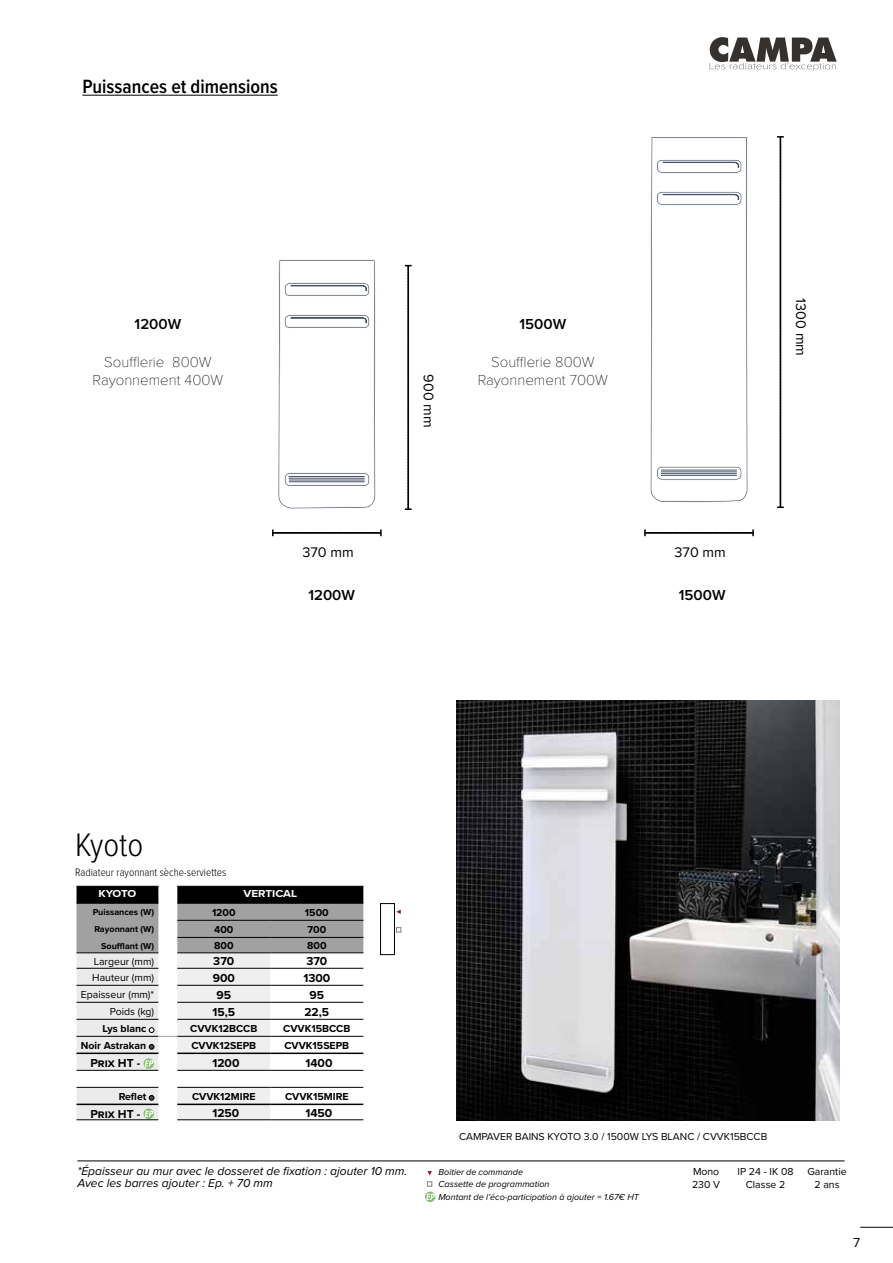
<style>
.page{position:relative;width:893px;height:1263px;background:#fff}
.page>*{position:absolute;margin:0;border:0;box-sizing:border-box;transform-origin:0 0}
.t1{font:300 33.75px "Proxima Nova Cond";color:#000}
.t2{font:600 19.8px "Proxima Nova Cond";color:#000}
.t3{font:100 15px/18px "Proxima Nova T";color:#000;text-align:center}
.t4{font:600 15px "Proxima Nova";color:#000}
.t5{font:14.4px "Proxima Nova";color:#000}
.t6{font:13.5px "Proxima Nova";color:#000}
.t7{font:italic 12px/12px "Proxima Nova";color:#000}
.t8{font:700 12px "Proxima Nova";color:#000}
.t9{font:300 11.25px "Proxima Nova Cond";color:#000}
.t10{font:10.5px/12.6px "Proxima Nova";color:#000;text-align:center}
.t11{font:700 10.5px "Proxima Nova";color:#000}
.t12{font:700 10.5px "Proxima Nova";letter-spacing:-.005em;color:#fff;scale:1.1 1}
.t13{font:italic 9px/11.9px "Proxima Nova";color:#000}
.t14{font:700 9px "Proxima Nova";color:#000}
</style>
<div class="page">
<hr style="left:860px;top:1227px;width:33px;height:1px;background:#000">
<svg style="left:77px;top:886px;width:286px;height:234px"></svg>
<svg style="left:650px;top:137px;width:98px;height:365px"></svg>
<svg style="left:278px;top:259px;width:98px;height:250px"></svg>
<hr style="left:77px;top:1161px;width:767px;height:1px;background:#000">
<svg style="left:272px;top:529px;width:110px;height:7px"></svg>
<svg style="left:644px;top:529px;width:110px;height:7px"></svg>
<svg style="left:405px;top:265px;width:7px;height:245px"></svg>
<svg style="left:777px;top:136px;width:7px;height:372px"></svg>
<img style="left:456px;top:700px;width:384px;height:421px">
<svg style="left:396px;top:927px;width:5px;height:5px"></svg>
<svg style="left:396px;top:909px;width:5px;height:5px"></svg>
<div style="left:380px;top:903px;width:15px;height:52px;border:1px solid #000"></div>
<svg style="left:427px;top:1171px;width:5px;height:4px"></svg>
<svg style="left:427px;top:1181px;width:5px;height:5px"></svg>
<hr style="left:82px;top:95px;width:196px;height:1px;background:#000">
<svg style="left:710px;top:37px;width:127px;height:34px"></svg>
<svg style="left:425px;top:1191px;width:10px;height:11px"></svg>
<svg style="left:426px;top:1194px;width:9px;height:6px"></svg>
<h2 class="t2" style="left:82px;top:74px;width:197px">Puissances et dimensions</h2>
<h3 class="t4" style="left:135px;top:312px;width:48px">1200W</h3>
<h3 class="t3" style="left:93px;top:352px;width:132px">Soufflerie 800W<br>Rayonnement 400W</h3>
<h3 class="t3" style="left:478px;top:352px;width:132px">Soufflerie 800W<br>Rayonnement 700W</h3>
<h3 class="t4" style="left:519px;top:312px;width:48px">1500W</h3>
<h3 class="t5" style="left:437px;top:374px;width:55px;rotate:90deg">900 mm</h3>
<h3 class="t5" style="left:302px;top:543px;width:53px">370 mm</h3>
<h3 class="t5" style="left:675px;top:543px;width:53px">370 mm</h3>
<h3 class="t4" style="left:308px;top:583px;width:48px">1200W</h3>
<h3 class="t4" style="left:679px;top:583px;width:48px">1500W</h3>
<h3 class="t5" style="left:810px;top:298px;width:59px;rotate:90deg">1300 mm</h3>
<h1 class="t1" style="left:75px;top:825px;width:70px">Kyoto</h1>
<p class="t9" style="left:75px;top:865px;width:153px">Radiateur rayonnant sèche-serviettes</p>
<p class="t12" style="left:98px;top:888px;width:36px">KYOTO</p>
<p class="t12" style="left:244px;top:888px;width:50px">VERTICAL</p>
<p class="t14" style="left:93px;top:907px;width:63px">Puissances (W)</p>
<p class="t11" style="left:212px;top:906px;width:25px">1200</p>
<p class="t11" style="left:305px;top:906px;width:25px">1500</p>
<p class="t14" style="left:94px;top:924px;width:61px">Rayonnant (W)</p>
<p class="t11" style="left:214px;top:923px;width:21px">400</p>
<p class="t11" style="left:307px;top:923px;width:20px">700</p>
<p class="t14" style="left:101px;top:940px;width:54px">Soufflant (W)</p>
<p class="t11" style="left:214px;top:939px;width:21px">800</p>
<p class="t11" style="left:307px;top:939px;width:21px">800</p>
<p class="t10" style="left:94px;top:955px;width:62px">Largeur (mm)</p>
<p class="t8" style="left:213px;top:954px;width:23px">370</p>
<p class="t8" style="left:306px;top:954px;width:23px">370</p>
<p class="t10" style="left:92px;top:971px;width:63px">Hauteur (mm)</p>
<p class="t8" style="left:213px;top:970px;width:24px">900</p>
<p class="t8" style="left:303px;top:970px;width:28px">1300</p>
<p class="t10" style="left:81px;top:988px;width:75px">Epaisseur (mm)*</p>
<p class="t8" style="left:217px;top:987px;width:16px">95</p>
<p class="t8" style="left:310px;top:987px;width:16px">95</p>
<p class="t10" style="left:110px;top:1005px;width:46px">Poids (kg)</p>
<p class="t8" style="left:213px;top:1004px;width:24px">15,5</p>
<p class="t8" style="left:304px;top:1004px;width:26px">22,5</p>
<p class="t11" style="left:103px;top:1022px;width:45px">Lys blanc</p>
<p class="t11" style="left:190px;top:1022px;width:69px">CVVK12BCCB</p>
<p class="t11" style="left:283px;top:1022px;width:69px">CVVK15BCCB</p>
<p class="t11" style="left:81px;top:1039px;width:67px">Noir Astrakan</p>
<p class="t11" style="left:191px;top:1039px;width:66px">CVVK12SEPB</p>
<p class="t11" style="left:284px;top:1039px;width:66px">CVVK15SEPB</p>
<p class="t8" style="left:90px;top:1056px;width:51px">Prix HT -</p>
<p class="t8" style="left:212px;top:1055px;width:29px">1200</p>
<p class="t8" style="left:305px;top:1055px;width:28px">1400</p>
<p class="t11" style="left:119px;top:1090px;width:29px">Reflet</p>
<p class="t11" style="left:192px;top:1090px;width:65px">CVVK12MIRE</p>
<p class="t11" style="left:285px;top:1090px;width:65px">CVVK15MIRE</p>
<p class="t8" style="left:90px;top:1106px;width:51px">Prix HT -</p>
<p class="t8" style="left:213px;top:1106px;width:28px">1250</p>
<p class="t8" style="left:306px;top:1106px;width:28px">1450</p>
<p class="t10" style="left:459px;top:1130px;width:310px">CAMPAVER BAINS KYOTO 3.0 / 1500W LYS BLANC / CVVK15BCCB</p>
<p class="t7" style="left:77px;top:1166px;width:331px">*Épaisseur au mur avec le dosseret de fixation : ajouter 10 mm.<br>Avec les barres ajouter : Ep. + 70 mm</p>
<p class="t13" style="left:439px;top:1166px;width:113px">Boitier de commande<br>Cassette de programmation</p>
<p class="t13" style="left:438px;top:1191px;width:202px">Montant de l’éco-participation à ajouter = 1.67€ HT</p>
<p class="t10" style="left:692px;top:1165px;width:30px;text-align:left">Mono<br>230 V</p>
<p class="t10" style="left:737px;top:1165px;width:58px">IP 24 - IK 08<br>Classe 2</p>
<p class="t10" style="left:807px;top:1165px;width:41px">Garantie<br>2 ans</p>
<p class="t6" style="left:853px;top:1234px;width:8px">7</p>
</div>
